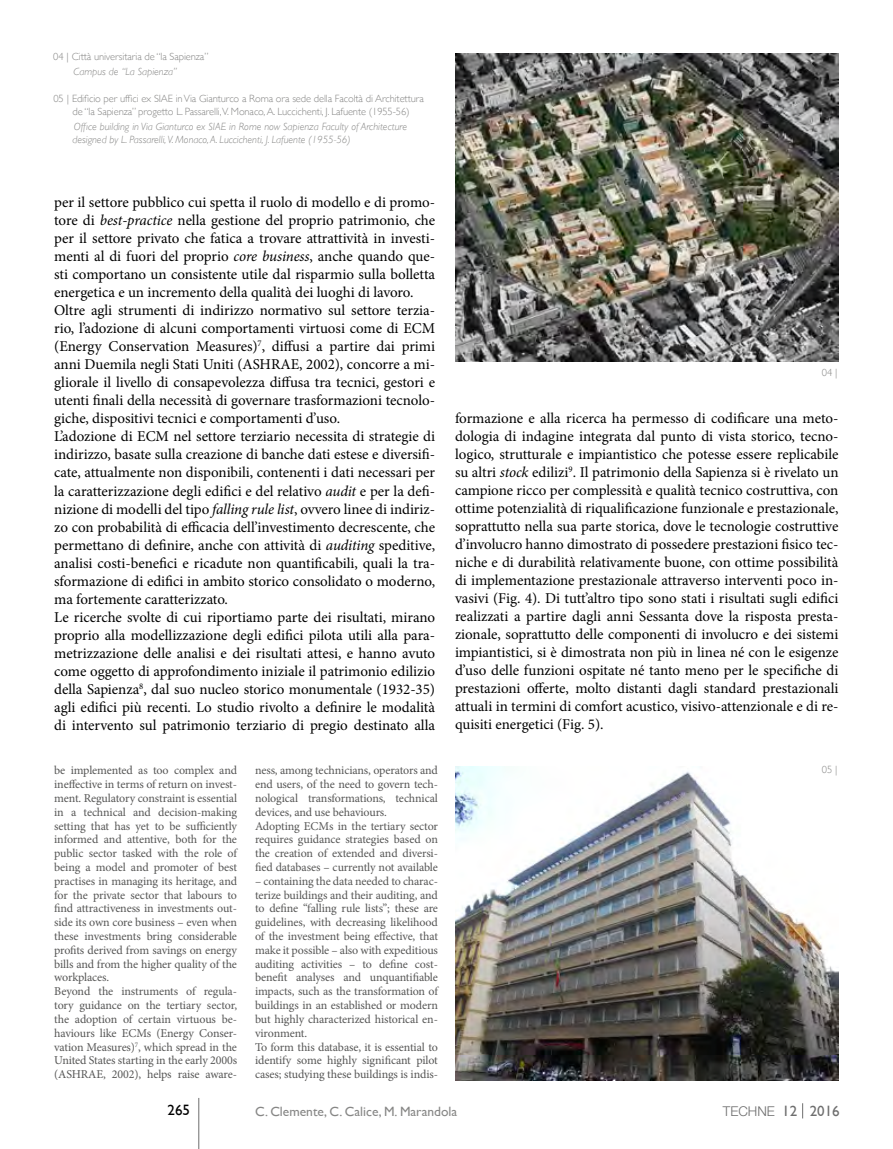
<style>
.page{position:relative;width:893px;height:1149px;background:#fff}
.page>*{position:absolute;margin:0;border:0;box-sizing:border-box;transform-origin:0 0}
.t1{font:15px/18px "Minion Pro";letter-spacing:-.005em;color:#000;text-align:justify}
.t2{font:15px "Gill Sans";color:#000}
.t3{font:13.5px "Gill Sans";color:#878786}
.t4{font:300 13.5px "Helvetica Neue";color:#6e6e6e}
.t5{font:12px/13.8px "Minion Pro";letter-spacing:-.01em;color:#565655}
.t6{font:300 10.5px/14.9px "Gill Sans";letter-spacing:-.01em;color:#878786}
.t7{font:italic 300 10.5px/12.8px "Gill Sans";color:#878786}
.s1{font-style:italic}
.s2{font-family:"Gill Sans";font-weight:400;font-size:15px}
</style>
<div class="page">
<svg style="left:802px;top:1103px;width:1px;height:15px"></svg>
<hr style="left:198px;top:1097px;width:1px;height:51px;background:#6e6e6e">
<img style="left:455px;top:53px;width:383px;height:308px">
<img style="left:455px;top:766px;width:383px;height:314px">
<p class="t6" style="left:74px;top:49px;width:136px;text-indent:-20px">04 | Città universitaria de “la Sapienza”<br><span class="s1">Campus de “La Sapienza”</span></p>
<p class="t6" style="left:53px;top:92px;width:372px;line-height:12.8px;text-align:center">05 | Edificio per uffici ex SIAE in Via Gianturco a Roma ora sede della Facoltà di Architettura de “la Sapienza” progetto L. Passarelli,V. Monaco, A. Luccichenti, J. Lafuente (1955-56)</p>
<p class="t7" style="left:72px;top:120px;width:336px">Office building in Via Gianturco ex SIAE in Rome now Sapienza Faculty of Architecture designed by L. Passarelli, V. Monaco, A. Luccichenti, J. Lafuente (1955-56)</p>
<p class="t1" style="left:54px;top:193px;width:382px;text-align:left">per il settore pubblico cui spetta il ruolo di modello e di promo&shy;tore di <span class="s1">best-practice</span> nella gestione del proprio patrimonio, che per il settore privato che fatica a trovare attrattività in investi&shy;menti al di fuori del proprio <span class="s1">core business</span>, anche quando que&shy;sti comportano un consistente utile dal risparmio sulla bolletta energetica e un incremento della qualità dei luoghi di lavoro.<br>Oltre agli strumenti di indirizzo normativo sul settore terzia&shy;rio, l’adozione di alcuni comportamenti virtuosi come di ECM (Energy Conservation Measures)<sup>7</sup>, diffusi a partire dai primi anni Duemila negli Stati Uniti (ASHRAE, 2002), concorre a mi&shy;gliorale il livello di consapevolezza diffusa tra tecnici, gestori e utenti finali della necessità di governare trasformazioni tecnolo&shy;giche, dispositivi tecnici e comportamenti d’uso.<br>L’adozione di ECM nel settore terziario necessita di strategie di indirizzo, basate sulla creazione di banche dati estese e diversifi&shy;cate, attualmente non disponibili, contenenti i dati necessari per la caratterizzazione degli edifici e del relativo <span class="s1">audit</span> e per la defi&shy;nizione di modelli del tipo <span class="s1">falling rule list</span>, ovvero linee di indiriz&shy;zo con probabilità di efficacia dell’investimento decrescente, che permettano di definire, anche con attività di <span class="s1">auditing</span> speditive, analisi costi-benefici e ricadute non quantificabili, quali la tra&shy;sformazione di edifici in ambito storico consolidato o moderno, ma fortemente caratterizzato.<br>Le ricerche svolte di cui riportiamo parte dei risultati, mirano proprio alla modellizzazione degli edifici pilota utili alla para&shy;metrizzazione delle analisi e dei risultati attesi, e hanno avuto come oggetto di approfondimento iniziale il patrimonio edilizio della Sapienza<sup>8</sup>, dal suo nucleo storico monumentale (1932-35) agli edifici più recenti. Lo studio rivolto a definire le modalità di intervento sul patrimonio terziario di pregio destinato alla</p>
<p class="t5" style="left:54px;top:763px;width:184px">be implemented as too complex and ineffective in terms of return on invest&shy;ment. Regulatory constraint is essential in a technical and decision-making setting that has yet to be sufficiently informed and attentive, both for the public sector tasked with the role of being a model and promoter of best practises in managing its heritage, and for the private sector that labours to find attractiveness in investments out&shy;side its own core business – even when these investments bring considerable profits derived from savings on energy bills and from the higher quality of the workplaces.<br>Beyond the instruments of regula&shy;tory guidance on the tertiary sector, the adoption of certain virtuous be&shy;haviours like ECMs (Energy Conser&shy;vation Measures)<sup>7</sup>, which spread in the United States starting in the early 2000s (ASHRAE, 2002), helps raise aware-</p>
<p class="t5" style="left:255px;top:763px;width:184px">ness, among technicians, operators and end users, of the need to govern tech&shy;nological transformations, technical devices, and use behaviours.<br>Adopting ECMs in the tertiary sector requires guidance strategies based on the creation of extended and diversi&shy;fied databases – currently not available</p>
<p class="t5" style="left:255px;top:873px;width:184px">– containing the data needed to charac&shy;terize buildings and their auditing, and to define “falling rule lists”; these are guidelines, with decreasing likelihood of the investment being effective, that make it possible – also with expeditious auditing activities – to define cost&shy;benefit analyses and unquantifiable impacts, such as the transformation of buildings in an established or modern but highly characterized historical en&shy;vironment.<br>To form this database, it is essential to identify some highly significant pilot cases; studying these buildings is indis-</p>
<p class="t6" style="left:822px;top:365px;width:17px">04 |</p>
<p class="t1" style="left:455px;top:409px;width:385px">formazione e alla ricerca ha permesso di codificare una meto&shy;dologia di indagine integrata dal punto di vista storico, tecno&shy;logico, strutturale e impiantistico che potesse essere replicabile su altri <span class="s1">stock</span> edilizi<sup>9</sup>. Il patrimonio della Sapienza si è rivelato un campione ricco per complessità e qualità tecnico costruttiva, con ottime potenzialità di riqualificazione funzionale e prestazionale, soprattutto nella sua parte storica, dove le tecnologie costruttive d’involucro hanno dimostrato di possedere prestazioni fisico tec&shy;niche e di durabilità relativamente buone, con ottime possibilità di implementazione prestazionale attraverso interventi poco in&shy;vasivi (Fig. 4). Di tutt’altro tipo sono stati i risultati sugli edifici realizzati a partire dagli anni Sessanta dove la risposta presta&shy;zionale, soprattutto delle componenti di involucro e dei sistemi impiantistici, si è dimostrata non più in linea né con le esigenze d’uso delle funzioni ospitate né tanto meno per le specifiche di prestazioni offerte, molto distanti dagli standard prestazionali attuali in termini di comfort acustico, visivo-attenzionale e di re&shy;quisiti energetici (Fig. 5).</p>
<p class="t6" style="left:822px;top:761px;width:17px">05 |</p>
<p class="t2" style="left:168px;top:1100px;width:24px">265</p>
<p class="t3" style="left:255px;top:1102px;width:204px">C. Clemente, C. Calice, M. Marandola</p>
<p class="t4" style="left:723px;top:1102px;width:118px">TECHNE <span class="s2">12 2016</span></p>
</div>
